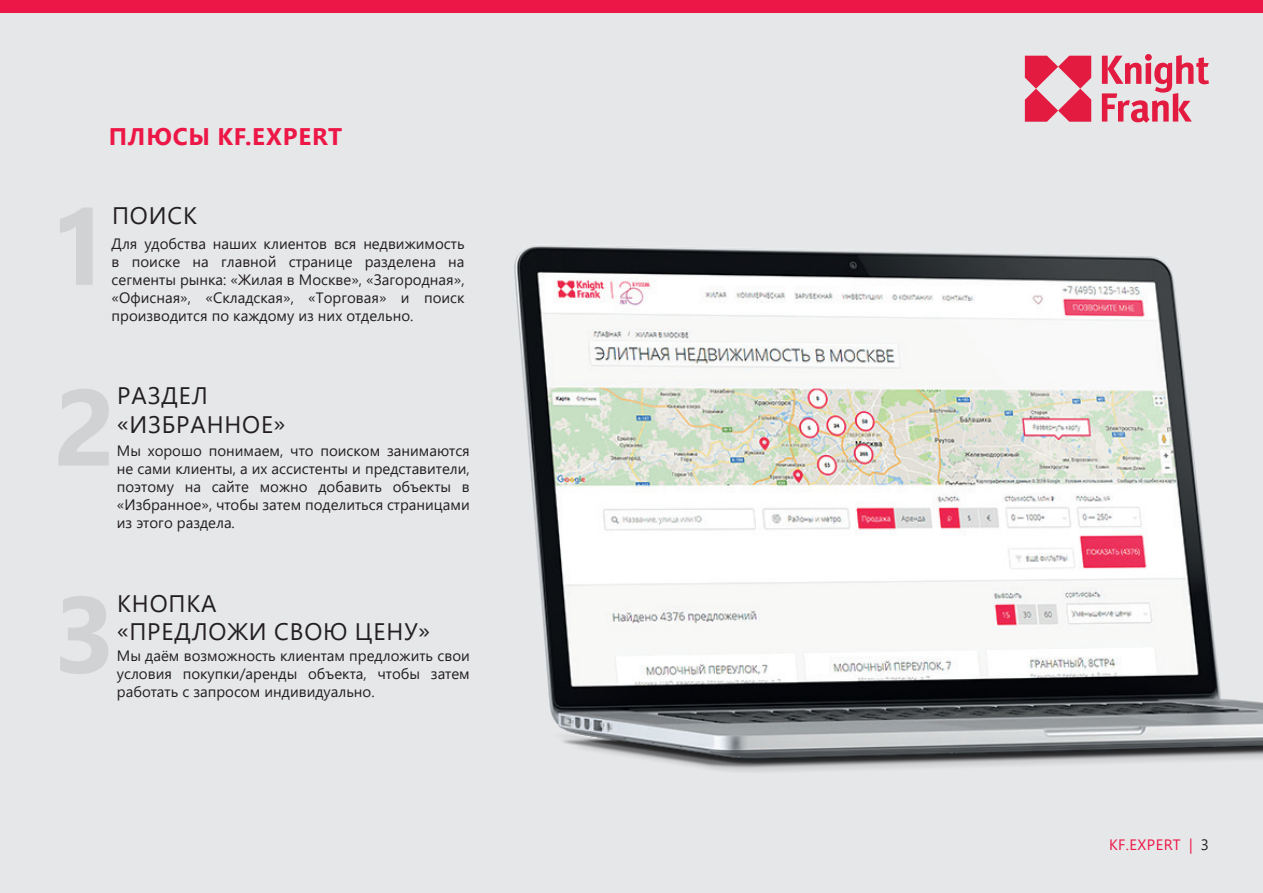
<style>
.page{position:relative;width:1263px;height:893px;background:#fff}
.page>*{position:absolute;margin:0;border:0;box-sizing:border-box;transform-origin:0 0}
.t1{font:700 108px/180.8px "Segoe UI";color:#d1d2d4}
.t2{font:700 24px "Segoe UI";letter-spacing:.035em;color:#ed1747}
.t3{font:23.85px/28.7px "Segoe UI";letter-spacing:.035em;color:#231f20}
.t4{font:15px/18px "Segoe UI";color:#231f20;text-align:justify}
.t5{font:15px "Segoe UI";letter-spacing:.035em;color:#ed1747}
.s1{color:#231f20}
</style>
<div class="page">
<div style="left:0;top:13px;width:1263px;height:880px;background:#e6e7e9"></div>
<svg style="left:1025px;top:56px;width:66px;height:23px"></svg>
<svg style="left:1102px;top:55px;width:107px;height:24px"></svg>
<div style="left:0;top:0;width:1263px;height:13px;background:#ed1747"></div>
<img style="left:514px;top:79px;width:749px;height:693px">
<h2 class="t2" style="left:109px;top:114px;width:235px">ПЛЮСЫ KF.EXPERT</h2>
<h3 class="t3" style="left:112px;top:199px;width:86px">ПОИСК</h3>
<h1 class="t1" style="left:49px;top:148px;width:69px">1<br>2</h1>
<p class="t4" style="left:112px;top:233px;width:354px">Для удобства наших клиентов вся недвижимость в поиске на главной странице разделена на сегменты рынка: «Жилая в Москве», «Загородная», «Офисная», «Складская», «Торговая» и поиск производится по каждому из них отдельно.</p>
<h3 class="t3" style="left:117px;top:379px;width:170px">РАЗДЕЛ «ИЗБРАННОЕ»</h3>
<p class="t4" style="left:117px;top:440px;width:354px">Мы хорошо понимаем, что поиском занимаются не сами клиенты, а их ассистенты и представители, поэтому на сайте можно добавить объекты в «Избранное», чтобы затем поделиться страницами из этого раздела.</p>
<h1 class="t1" style="left:54px;top:535px;width:64px">3</h1>
<h3 class="t3" style="left:117px;top:587px;width:315px">КНОПКА<br>«ПРЕДЛОЖИ СВОЮ ЦЕНУ»</h3>
<p class="t4" style="left:117px;top:645px;width:354px">Мы даём возможность клиентам предложить свои условия покупки/аренды объекта, чтобы затем работать с запросом индивидуально.</p>
<p class="t5" style="left:1109px;top:830px;width:101px">KF.EXPERT | <span class="s1">3</span></p>
</div>
